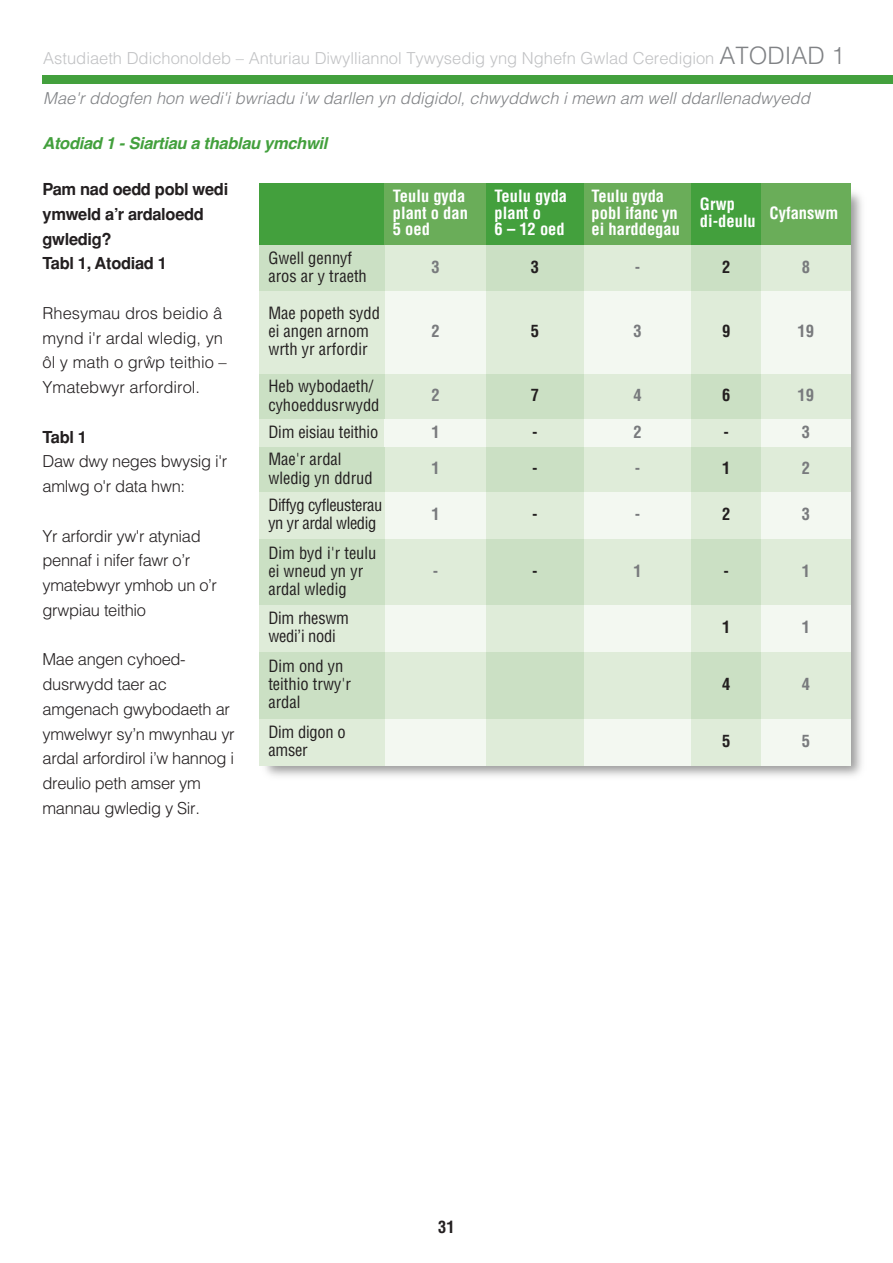
<style>
.page{position:relative;width:893px;height:1263px;background:#fff}
.page>*{position:absolute;margin:0;border:0;box-sizing:border-box;transform-origin:0 0}
.t1{font:300 16.5px/24.8px "Helvetica";letter-spacing:-.02em;color:#231f20}
.t2{font:condensed 16.5px/18.3px "Helvetica";color:#231f20}
.t3{font:700 condensed 16.5px/16.8px "Helvetica";color:#fff}
.t4{font:300 16.5px "Helvetica";color:#c1c2c4}
.t5{font:italic 300 16.5px "Helvetica";color:#808285}
.t6{font:300 16.5px/24.8px "Helvetica";color:#231f20}
.t7{font:700 16.5px/24.8px "Helvetica";letter-spacing:-.02em;color:#231f20}
.t8{font:condensed 16.5px/18.3px "Helvetica";letter-spacing:-.025em;color:#231f20}
.t9{font:italic 700 16.5px "Helvetica";letter-spacing:-.02em;color:#43a03d}
.t10{font:700 condensed 16.5px "Helvetica";color:#787a7d}
.t11{font:700 condensed 16.5px "Helvetica";color:#231f20}
.s1{font-size:24px;color:#808285}
</style>
<div class="page">
<img style="left:259px;top:184px;width:603px;height:592px">
<div style="left:43px;top:75px;width:850px;height:9px;background:#43a03d"></div>
<div style="left:260px;top:183px;width:125px;height:62px;background:#43a03d"></div>
<div style="left:384px;top:183px;width:103px;height:62px;background:#6aad59"></div>
<div style="left:583px;top:183px;width:109px;height:62px;background:#6aad59"></div>
<div style="left:761px;top:183px;width:89px;height:62px;background:#6aad59"></div>
<div style="left:486px;top:183px;width:98px;height:62px;background:#43a03d"></div>
<div style="left:691px;top:183px;width:70px;height:62px;background:#43a03d"></div>
<div style="left:260px;top:245px;width:125px;height:47px;background:#cbe0c4"></div>
<div style="left:385px;top:245px;width:102px;height:47px;background:#dfecd9"></div>
<div style="left:583px;top:245px;width:109px;height:47px;background:#dfecd9"></div>
<div style="left:761px;top:245px;width:89px;height:47px;background:#dfecd9"></div>
<div style="left:486px;top:245px;width:98px;height:47px;background:#cbe0c4"></div>
<div style="left:691px;top:245px;width:70px;height:47px;background:#cbe0c4"></div>
<div style="left:260px;top:373px;width:125px;height:47px;background:#cbe0c4"></div>
<div style="left:385px;top:373px;width:102px;height:47px;background:#dfecd9"></div>
<div style="left:583px;top:373px;width:109px;height:47px;background:#dfecd9"></div>
<div style="left:761px;top:373px;width:89px;height:47px;background:#dfecd9"></div>
<div style="left:486px;top:373px;width:98px;height:47px;background:#cbe0c4"></div>
<div style="left:691px;top:373px;width:70px;height:47px;background:#cbe0c4"></div>
<div style="left:260px;top:446px;width:125px;height:47px;background:#cbe0c4"></div>
<div style="left:385px;top:446px;width:102px;height:47px;background:#dfecd9"></div>
<div style="left:583px;top:446px;width:109px;height:47px;background:#dfecd9"></div>
<div style="left:761px;top:446px;width:89px;height:47px;background:#dfecd9"></div>
<div style="left:486px;top:446px;width:98px;height:47px;background:#cbe0c4"></div>
<div style="left:691px;top:446px;width:70px;height:47px;background:#cbe0c4"></div>
<div style="left:260px;top:538px;width:125px;height:68px;background:#cbe0c4"></div>
<div style="left:385px;top:538px;width:102px;height:68px;background:#dfecd9"></div>
<div style="left:583px;top:538px;width:109px;height:68px;background:#dfecd9"></div>
<div style="left:761px;top:538px;width:89px;height:68px;background:#dfecd9"></div>
<div style="left:486px;top:538px;width:98px;height:68px;background:#cbe0c4"></div>
<div style="left:691px;top:538px;width:70px;height:68px;background:#cbe0c4"></div>
<div style="left:260px;top:651px;width:125px;height:68px;background:#cbe0c4"></div>
<div style="left:385px;top:651px;width:102px;height:68px;background:#dfecd9"></div>
<div style="left:583px;top:651px;width:109px;height:68px;background:#dfecd9"></div>
<div style="left:761px;top:651px;width:89px;height:68px;background:#dfecd9"></div>
<div style="left:486px;top:651px;width:98px;height:68px;background:#cbe0c4"></div>
<div style="left:691px;top:651px;width:70px;height:68px;background:#cbe0c4"></div>
<div style="left:260px;top:291px;width:125px;height:83px;background:#dfecd9"></div>
<div style="left:385px;top:291px;width:102px;height:83px;background:#f3f8f1"></div>
<div style="left:583px;top:291px;width:109px;height:83px;background:#f3f8f1"></div>
<div style="left:761px;top:291px;width:89px;height:83px;background:#f3f8f1"></div>
<div style="left:486px;top:291px;width:98px;height:83px;background:#dfecd9"></div>
<div style="left:691px;top:291px;width:70px;height:83px;background:#dfecd9"></div>
<div style="left:260px;top:492px;width:125px;height:47px;background:#dfecd9"></div>
<div style="left:385px;top:492px;width:102px;height:46px;background:#f3f8f1"></div>
<div style="left:583px;top:492px;width:109px;height:47px;background:#f3f8f1"></div>
<div style="left:761px;top:492px;width:89px;height:47px;background:#f3f8f1"></div>
<div style="left:486px;top:492px;width:98px;height:47px;background:#dfecd9"></div>
<div style="left:691px;top:492px;width:70px;height:47px;background:#dfecd9"></div>
<div style="left:260px;top:605px;width:125px;height:47px;background:#dfecd9"></div>
<div style="left:385px;top:605px;width:102px;height:47px;background:#f3f8f1"></div>
<div style="left:583px;top:605px;width:109px;height:47px;background:#f3f8f1"></div>
<div style="left:761px;top:605px;width:89px;height:47px;background:#f3f8f1"></div>
<div style="left:486px;top:605px;width:98px;height:47px;background:#dfecd9"></div>
<div style="left:691px;top:605px;width:70px;height:47px;background:#dfecd9"></div>
<div style="left:260px;top:719px;width:125px;height:47px;background:#dfecd9"></div>
<div style="left:385px;top:719px;width:102px;height:46px;background:#f3f8f1"></div>
<div style="left:583px;top:719px;width:109px;height:46px;background:#f3f8f1"></div>
<div style="left:761px;top:719px;width:89px;height:46px;background:#f3f8f1"></div>
<div style="left:486px;top:719px;width:98px;height:46px;background:#dfecd9"></div>
<div style="left:691px;top:719px;width:70px;height:46px;background:#dfecd9"></div>
<div style="left:260px;top:420px;width:125px;height:27px;background:#dfecd9"></div>
<div style="left:384px;top:420px;width:103px;height:27px;background:#f3f8f1"></div>
<div style="left:583px;top:420px;width:109px;height:27px;background:#f3f8f1"></div>
<div style="left:761px;top:420px;width:89px;height:27px;background:#f3f8f1"></div>
<div style="left:486px;top:420px;width:98px;height:27px;background:#dfecd9"></div>
<div style="left:691px;top:420px;width:70px;height:27px;background:#dfecd9"></div>
<p class="t4" style="left:43px;top:52px;width:803px">Astudiaeth Ddichonoldeb – Anturiau Diwylliannol Tywysedig yng Nghefn Gwlad Ceredigion <span class="s1">ATODIAD 1</span></p>
<p class="t5" style="left:43px;top:92px;width:771px">Mae'r ddogfen hon wedi'i bwriadu i'w darllen yn ddigidol, chwyddwch i mewn am well ddarllenadwyedd</p>
<p class="t9" style="left:43px;top:137px;width:286px">Atodiad 1 - Siartiau a thablau ymchwil</p>
<p class="t7" style="left:43px;top:178px;width:187px">Pam nad oedd pobl wedi ymweld a’r ardaloedd gwledig?</p>
<p class="t7" style="left:43px;top:253px;width:126px">Tabl 1, Atodiad 1</p>
<p class="t6" style="left:43px;top:302px;width:186px">Rhesymau dros beidio â mynd i'r ardal wledig, yn ôl y math o grŵp teithio –<br>Ymatebwyr arfordirol.</p>
<p class="t7" style="left:43px;top:426px;width:46px">Tabl 1</p>
<p class="t1" style="left:43px;top:451px;width:186px">Daw dwy neges bwysig i'r amlwg o'r data hwn:</p>
<p class="t1" style="left:43px;top:525px;width:176px">Yr arfordir yw'r atyniad pennaf i nifer fawr o’r ymatebwyr ymhob un o’r grwpiau teithio</p>
<p class="t1" style="left:43px;top:649px;width:194px">Mae angen cyhoed&shy;dusrwydd taer ac amgenach gwybodaeth ar ymwelwyr sy’n mwynhau yr ardal arfordirol i’w hannog i dreulio peth amser ym mannau gwledig y Sir.</p>
<p class="t3" style="left:393px;top:189px;width:77px">Teulu gyda plant o dan</p>
<p class="t3" style="left:393px;top:222px;width:39px">5 oed</p>
<p class="t3" style="left:495px;top:189px;width:74px">Teulu gyda plant o</p>
<p class="t3" style="left:495px;top:222px;width:72px">6 – 12 oed</p>
<p class="t3" style="left:592px;top:189px;width:90px">Teulu gyda pobl ifanc yn ei harddegau</p>
<p class="t3" style="left:700px;top:197px;width:37px">Grwp</p>
<p class="t3" style="left:700px;top:214px;width:57px">di-deulu</p>
<p class="t3" style="left:770px;top:206px;width:70px">Cyfanswm</p>
<p class="t2" style="left:268px;top:250px;width:85px">Gwell gennyf</p>
<p class="t2" style="left:268px;top:268px;width:100px">aros ar y traeth</p>
<p class="t10" style="left:431px;top:260px;width:10px">3</p>
<p class="t11" style="left:531px;top:260px;width:10px">3</p>
<p class="t10" style="left:635px;top:260px;width:7px">-</p>
<p class="t11" style="left:722px;top:260px;width:10px">2</p>
<p class="t10" style="left:802px;top:260px;width:10px">8</p>
<p class="t2" style="left:268px;top:305px;width:113px">Mae popeth sydd ei angen arnom wrth yr arfordir</p>
<p class="t10" style="left:431px;top:325px;width:10px">2</p>
<p class="t11" style="left:531px;top:325px;width:10px">5</p>
<p class="t10" style="left:633px;top:325px;width:10px">3</p>
<p class="t11" style="left:722px;top:325px;width:10px">9</p>
<p class="t10" style="left:797px;top:325px;width:18px">19</p>
<p class="t2" style="left:268px;top:378px;width:113px">Heb wybodaeth/ cyhoeddusrwydd</p>
<p class="t10" style="left:431px;top:389px;width:10px">2</p>
<p class="t11" style="left:531px;top:389px;width:10px">7</p>
<p class="t10" style="left:633px;top:389px;width:10px">4</p>
<p class="t11" style="left:722px;top:389px;width:10px">6</p>
<p class="t10" style="left:797px;top:389px;width:18px">19</p>
<p class="t2" style="left:268px;top:451px;width:106px">Mae'r ardal wledig yn ddrud</p>
<p class="t10" style="left:431px;top:462px;width:10px">1</p>
<p class="t11" style="left:532px;top:462px;width:7px">-</p>
<p class="t10" style="left:635px;top:462px;width:7px">-</p>
<p class="t11" style="left:722px;top:462px;width:10px">1</p>
<p class="t10" style="left:802px;top:462px;width:10px">2</p>
<p class="t2" style="left:268px;top:424px;width:111px">Dim eisiau teithio</p>
<p class="t10" style="left:431px;top:426px;width:10px">1</p>
<p class="t11" style="left:532px;top:426px;width:7px">-</p>
<p class="t10" style="left:633px;top:426px;width:10px">2</p>
<p class="t11" style="left:723px;top:426px;width:7px">-</p>
<p class="t10" style="left:802px;top:426px;width:10px">3</p>
<p class="t8" style="left:268px;top:497px;width:115px">Diffyg cyfleusterau yn yr ardal wledig</p>
<p class="t10" style="left:431px;top:507px;width:10px">1</p>
<p class="t11" style="left:532px;top:508px;width:7px">-</p>
<p class="t10" style="left:635px;top:508px;width:7px">-</p>
<p class="t11" style="left:722px;top:508px;width:10px">2</p>
<p class="t10" style="left:802px;top:508px;width:10px">3</p>
<p class="t2" style="left:268px;top:545px;width:110px">Dim byd i'r teulu ei wneud yn yr ardal wledig</p>
<p class="t10" style="left:433px;top:564px;width:7px">-</p>
<p class="t11" style="left:532px;top:564px;width:7px">-</p>
<p class="t10" style="left:633px;top:564px;width:10px">1</p>
<p class="t11" style="left:723px;top:564px;width:7px">-</p>
<p class="t10" style="left:802px;top:564px;width:10px">1</p>
<p class="t2" style="left:268px;top:610px;width:82px">Dim rheswm wedi’i nodi</p>
<p class="t11" style="left:722px;top:621px;width:10px">1</p>
<p class="t10" style="left:802px;top:621px;width:10px">1</p>
<p class="t2" style="left:268px;top:658px;width:84px">Dim ond yn teithio trwy'r ardal</p>
<p class="t11" style="left:722px;top:678px;width:10px">4</p>
<p class="t10" style="left:802px;top:678px;width:10px">4</p>
<p class="t2" style="left:268px;top:724px;width:79px">Dim digon o amser</p>
<p class="t11" style="left:722px;top:734px;width:10px">5</p>
<p class="t10" style="left:802px;top:734px;width:10px">5</p>
<p class="t11" style="left:438px;top:1220px;width:18px">31</p>
</div>
